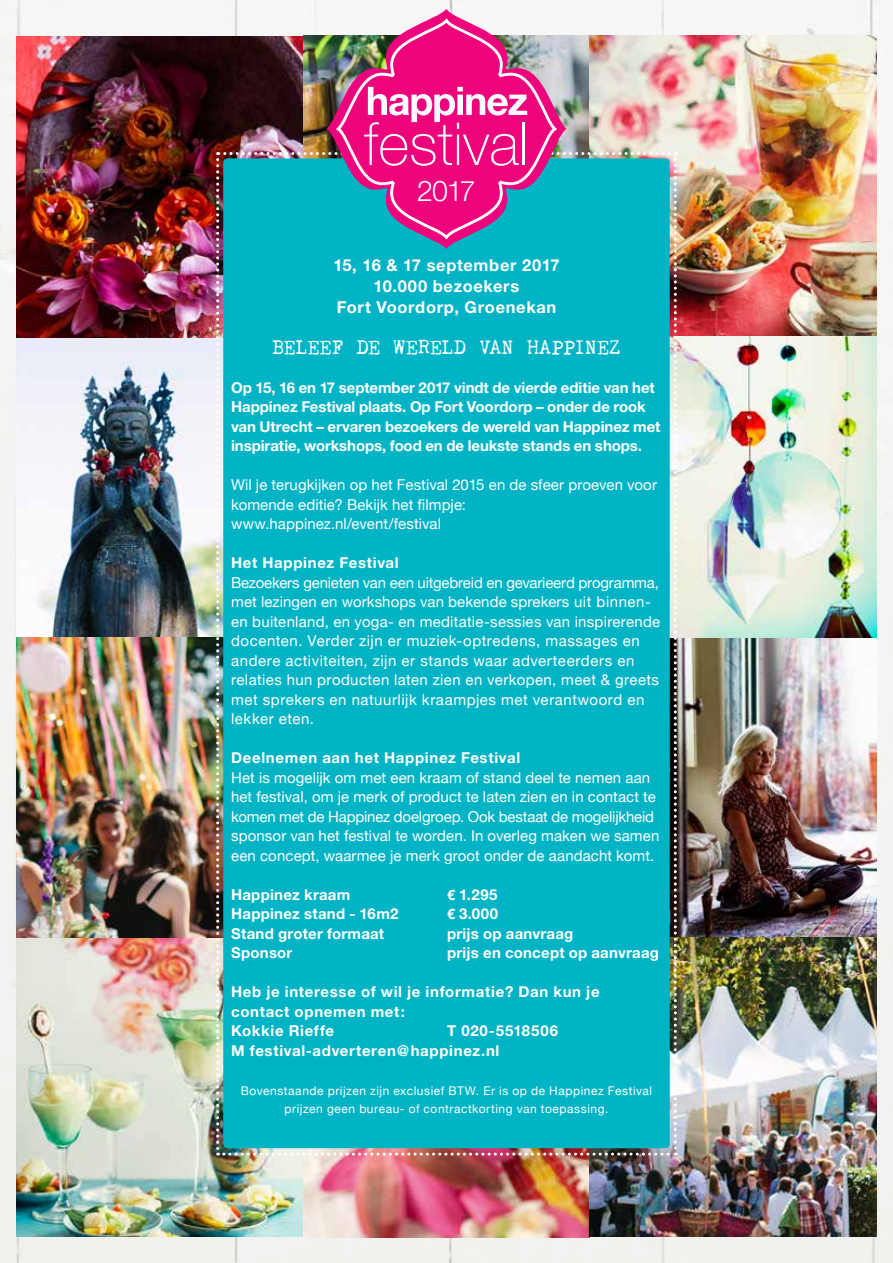
<style>
.page{position:relative;width:893px;height:1263px;background:#f3f4f1}
.page>*{position:absolute;margin:0;border:0;box-sizing:border-box;transform-origin:0 0}
.t1{font:300 28.5px "Helvetica Neue LT Std";color:#fff}
.t2{font:21px "Kingthings Trypewriter 2";letter-spacing:-.015em;color:#fff}
.t3{font:700 16.5px/21px "Helvetica Neue";letter-spacing:.04em;color:#fff;text-align:center}
.t4{font:15px/19.5px "Helvetica Neue";letter-spacing:.01em;color:#fff}
.t5{font:700 15px/19.5px "Helvetica Neue";letter-spacing:-.005em;color:#fff}
.t6{font:700 15px/19.5px "Helvetica Neue";letter-spacing:.045em;color:#fff}
.t7{font:700 15px "Helvetica Neue";letter-spacing:.015em;color:#fff}
.t8{font:12px/18px "Helvetica Neue";letter-spacing:.045em;color:#fff;text-align:center}
.s1{font-family:"Helvetica Neue LT";font-size:14.25px}
</style>
<div class="page">
<img style="left:16px;top:937px;width:574px;height:301px">
<img style="left:590px;top:638px;width:287px;height:599px">
<img style="left:16px;top:337px;width:200px;height:301px">
<img style="left:16px;top:36px;width:861px;height:301px">
<img style="left:677px;top:336px;width:200px;height:302px">
<img style="left:16px;top:638px;width:200px;height:299px">
<svg style="left:326px;top:9px;width:241px;height:78px"></svg>
<img style="left:333px;top:16px;width:227px;height:71px">
<svg style="left:216px;top:87px;width:461px;height:1068px;background:#18aabd"></svg>
<h1 class="t1" style="left:417px;top:173px;width:60px">2017</h1>
<p class="t3" style="left:333px;top:254px;width:228px">15, 16 &amp; 17 september 2017<br>10.000 bezoekers<br>Fort Voordorp, Groenekan</p>
<h2 class="t2" style="left:272px;top:335px;width:351px">BELEEF DE WERELD VAN HAPPINEZ</h2>
<p class="t5" style="left:231px;top:377px;width:431px">Op 15, 16 en 17 september 2017 vindt de vierde editie van het Happinez Festival plaats. Op Fort Voordorp – onder de rook van Utrecht – ervaren bezoekers de wereld van Happinez met inspiratie, workshops, food en de leukste stands en shops.</p>
<p class="t4" style="left:231px;top:476px;width:427px">Wil je terugkijken op het Festival 2015 en de sfeer proeven voor komende editie? Bekijk het filmpje: www.happinez.nl/event/festival</p>
<p class="t6" style="left:231px;top:553px;width:169px">Het Happinez Festival</p>
<p class="t4" style="left:231px;top:573px;width:431px">Bezoekers genieten van een uitgebreid en gevarieerd programma, met lezingen en workshops van bekende sprekers uit binnen&shy;en buitenland, en yoga- en meditatie-sessies van inspirerende docenten. Verder zijn er muziek-optredens, massages en andere activiteiten, zijn er stands waar adverteerders en relaties hun producten laten zien en verkopen, meet &amp; greets met sprekers en natuurlijk kraampjes met verantwoord en lekker eten.</p>
<p class="t6" style="left:231px;top:748px;width:291px">Deelnemen aan het Happinez Festival</p>
<p class="t4" style="left:231px;top:768px;width:430px">Het is mogelijk om met een kraam of stand deel te nemen aan het festival, om je merk of product te laten zien en in contact te komen met de Happinez doelgroep. Ook bestaat de mogelijkheid sponsor van het festival te worden. In overleg maken we samen een concept, waarmee je merk groot onder de aandacht komt.</p>
<p class="t7" style="left:231px;top:885px;width:121px">Happinez kraam</p>
<p class="t7" style="left:447px;top:885px;width:52px"><span class="s1">€</span> 1.295</p>
<p class="t7" style="left:231px;top:904px;width:169px">Happinez stand - 16m2</p>
<p class="t7" style="left:447px;top:904px;width:52px"><span class="s1">€</span> 3.000</p>
<p class="t7" style="left:231px;top:924px;width:155px">Stand groter formaat</p>
<p class="t7" style="left:447px;top:924px;width:128px">prijs op aanvraag</p>
<p class="t7" style="left:231px;top:943px;width:63px">Sponsor</p>
<p class="t7" style="left:447px;top:943px;width:213px">prijs en concept op aanvraag</p>
<p class="t6" style="left:231px;top:982px;width:370px">Heb je interesse of wil je informatie? Dan kun je contact opnemen met:<br>Kokkie Rieffe</p>
<p class="t6" style="left:231px;top:1021px;width:328px;text-indent:216px">T 020-5518506<br>M festival-adverteren@happinez.nl</p>
<p class="t8" style="left:241px;top:1082px;width:413px">Bovenstaande prijzen zijn exclusief BTW. Er is op de Happinez Festival prijzen geen bureau- of contractkorting van toepassing.</p>
</div>
